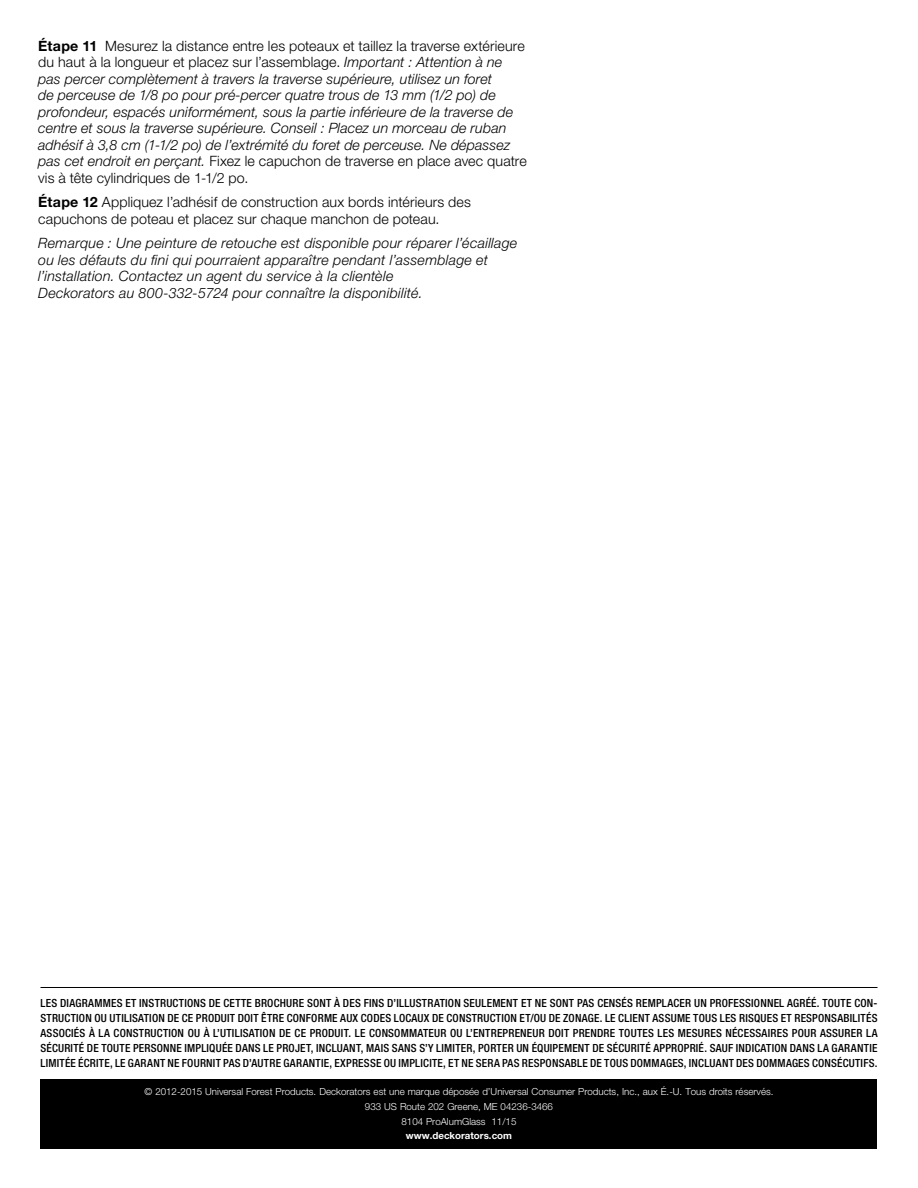
<style>
.page{position:relative;width:918px;height:1188px;background:#fff}
.page>*{position:absolute;margin:0;border:0;box-sizing:border-box;transform-origin:0 0}
.t1{font:italic 300 14.25px/16.5px "Helvetica Neue LT Std";letter-spacing:.01em;color:#000}
.t2{font:300 14.25px/16.5px "Helvetica Neue LT Std";letter-spacing:.01em;color:#000}
.t3{font:500 condensed 11.25px/15px "Helvetica Neue LT Std";letter-spacing:.015em;color:#000;text-align:justify}
.t4{font:300 9.75px/14.7px "Helvetica Neue LT Std";color:#fff;text-align:center}
.t5{font:700 9.75px "Helvetica Neue LT Std";color:#fff}
.s1{font-weight:700;font-style:normal}
.s2{font-style:normal}
.s3{font-weight:700}
</style>
<div class="page">
<div style="left:40px;top:1080px;width:838px;height:69px;background:#000"></div>
<hr style="left:40px;top:987px;width:838px;height:1px;background:#000">
<p class="t1" style="left:38px;top:37px;width:490px"><span class="s1">Étape 11</span> <span class="s2">Mesurez la distance entre les poteaux et taillez la traverse extérieure du haut à la longueur et placez sur l’assemblage.</span> Important : Attention à ne pas percer complètement à travers la traverse supérieure, utilisez un foret<br>de perceuse de 1/8 po pour pré-percer quatre trous de 13 mm (1/2 po) de profondeur, espacés uniformément, sous la partie inférieure de la traverse de centre et sous la traverse supérieure. Conseil : Placez un morceau de ruban adhésif à 3,8 cm (1-1/2 po) de l’extrémité du foret de perceuse. Ne dépassez pas cet endroit en perçant. <span class="s2">Fixez le capuchon de traverse en place avec quatre vis à tête cylindriques de 1-1/2 po.</span></p>
<p class="t2" style="left:38px;top:194px;width:434px"><span class="s3">Étape 12</span> Appliquez l’adhésif de construction aux bords intérieurs des capuchons de poteau et placez sur chaque manchon de poteau.</p>
<p class="t1" style="left:38px;top:235px;width:481px">Remarque : Une peinture de retouche est disponible pour réparer l’écaillage ou les défauts du fini qui pourraient apparaître pendant l’assemblage et l’installation. Contactez un agent du service à la clientèle<br>Deckorators au 800-332-5724 pour connaître la disponibilité.</p>
<p class="t3" style="left:40px;top:995px;width:839px">LES DIAGRAMMES ET INSTRUCTIONS DE CETTE BROCHURE SONT À DES FINS D’ILLUSTRATION SEULEMENT ET NE SONT PAS CENSÉS REMPLACER UN PROFESSIONNEL AGRÉÉ. TOUTE CON-STRUCTION OU UTILISATION DE CE PRODUIT DOIT ÊTRE CONFORME AUX CODES LOCAUX DE CONSTRUCTION ET/OU DE ZONAGE. LE CLIENT ASSUME TOUS LES RISQUES ET RESPONSABILITÉS ASSOCIÉS À LA CONSTRUCTION OU À L’UTILISATION DE CE PRODUIT. LE CONSOMMATEUR OU L’ENTREPRENEUR DOIT PRENDRE TOUTES LES MESURES NÉCESSAIRES POUR ASSURER LA SÉCURITÉ DE TOUTE PERSONNE IMPLIQUÉE DANS LE PROJET, INCLUANT, MAIS SANS S’Y LIMITER, PORTER UN ÉQUIPEMENT DE SÉCURITÉ APPROPRIÉ. SAUF INDICATION DANS LA GARANTIE LIMITÉE ÉCRITE, LE GARANT NE FOURNIT PAS D’AUTRE GARANTIE, EXPRESSE OU IMPLICITE, ET NE SERA PAS RESPONSABLE DE TOUS DOMMAGES, INCLUANT DES DOMMAGES CONSÉCUTIFS.</p>
<p class="t4" style="left:145px;top:1084px;width:630px">© 2012-2015 Universal Forest Products. Deckorators est une marque déposée d’Universal Consumer Products, Inc., aux É.-U. Tous droits réservés.<br>933 US Route 202 Greene, ME 04236-3466<br>8104 ProAlumGlass 11/15</p>
<p class="t5" style="left:406px;top:1130px;width:108px">www.deckorators.com</p>
</div>
